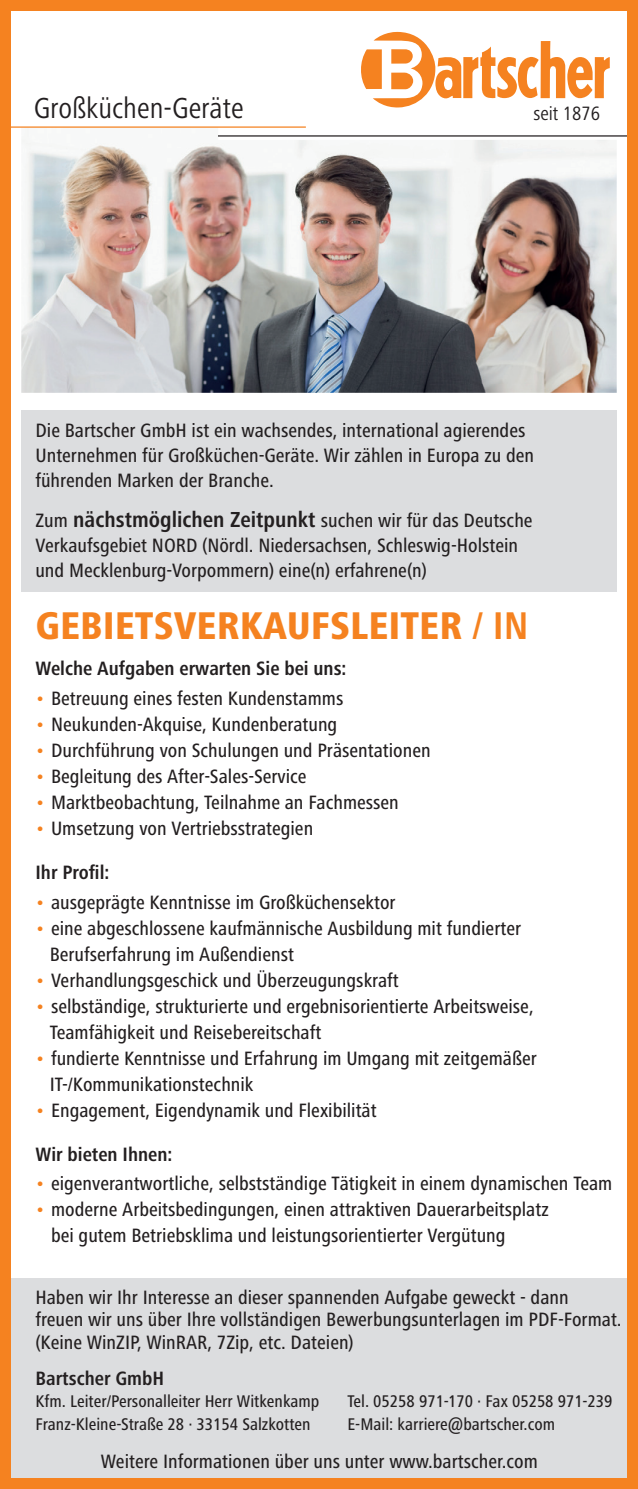
<style>
.page{position:relative;width:638px;height:1489px;background:#fff}
.page>*{position:absolute;margin:0;border:0;box-sizing:border-box;transform-origin:0 0}
.t1{font:800 condensed 40px "Frutiger Next LTW1 G";color:#f58220}
.t2{font:condensed 30px "Frutiger Next LTW1 G";color:#231f20}
.t3{font:500 condensed 20px/26px "Frutiger Next LTW1 G";color:#231f20}
.t4{font:700 condensed 20px "Frutiger Next LTW1 G";color:#231f20}
.t5{font:condensed 20px "Frutiger Next LTW1 G";color:#231f20}
.t6{font:500 condensed 17.5px "Frutiger Next LTW1 G";color:#231f20}
.s1{font-weight:700;font-size:22.5px}
.s2{font-weight:700}
.s3{color:#f58220}
</style>
<div class="page">
<img style="left:21px;top:140px;width:596px;height:253px">
<svg style="left:361px;top:31px;width:249px;height:77px"></svg>
<hr style="left:218px;top:135px;width:420px;height:2px;background:#231f20">
<hr style="left:0;top:126px;width:306px;height:2px;background:#f58220">
<div style="left:0;top:1278px;width:638px;height:210px;background:#dcdddf"></div>
<div style="left:21px;top:410px;width:596px;height:182px;background:#dcdddf"></div>
<div style="left:0;top:0;width:11px;height:1488px;background:#f58220"></div>
<div style="left:627px;top:0;width:11px;height:1488px;background:#f58220"></div>
<div style="left:0;top:0;width:638px;height:11px;background:#f58220"></div>
<div style="left:0;top:1478px;width:638px;height:10px;background:#f58220"></div>
<h2 class="t2" style="left:34px;top:91px;width:211px">Großküchen-Geräte</h2>
<p class="t5" style="left:533px;top:102px;width:68px">seit 1876</p>
<p class="t3" style="left:35px;top:418px;width:500px;line-height:25px">Die Bartscher GmbH ist ein wachsendes, international agierendes<br>Unternehmen für Großküchen-Geräte. Wir zählen in Europa zu den führenden Marken der Branche.</p>
<p class="t3" style="left:35px;top:507px;width:499px;line-height:25px">Zum <span class="s1">nächstmöglichen Zeitpunkt</span> suchen wir für das Deutsche<br>Verkaufsgebiet NORD (Nördl. Niedersachsen, Schleswig-Holstein und Mecklenburg-Vorpommern) eine(n) erfahrene(n)</p>
<h1 class="t1" style="left:35px;top:602px;width:494px">GEBIETSVERKAUFSLEITER <span class="s2">/ IN</span></h1>
<p class="t4" style="left:35px;top:657px;width:312px">Welche Aufgaben erwarten Sie bei uns:</p>
<p class="t3" style="left:35px;top:685px;width:309px"><span class="s3">•</span> Betreuung eines festen Kundenstamms</p>
<p class="t3" style="left:35px;top:711px;width:303px"><span class="s3">•</span> Neukunden-Akquise, Kundenberatung</p>
<p class="t3" style="left:35px;top:737px;width:397px"><span class="s3">•</span> Durchführung von Schulungen und Präsentationen</p>
<p class="t3" style="left:35px;top:763px;width:273px"><span class="s3">•</span> Begleitung des After-Sales-Service</p>
<p class="t3" style="left:35px;top:789px;width:365px"><span class="s3">•</span> Marktbeobachtung, Teilnahme an Fachmessen</p>
<p class="t3" style="left:35px;top:806px;width:279px;line-height:43.8px"><span class="s3">•</span> Umsetzung von Vertriebsstrategien<br><span class="s2">Ihr Profil:</span></p>
<p class="t3" style="left:35px;top:888px;width:362px"><span class="s3">•</span> ausgeprägte Kenntnisse im Großküchensektor</p>
<p class="t3" style="left:50px;top:914px;width:473px;text-indent:-14px"><span class="s3">•</span> eine abgeschlossene kaufmännische Ausbildung mit fundierter<br>Berufserfahrung im Außendienst</p>
<p class="t3" style="left:35px;top:967px;width:365px"><span class="s3">•</span> Verhandlungsgeschick und Überzeugungskraft</p>
<p class="t3" style="left:50px;top:993px;width:485px;text-indent:-14px"><span class="s3">•</span> selbständige, strukturierte und ergebnisorientierte Arbeitsweise,<br>Teamfähigkeit und Reisebereitschaft</p>
<p class="t3" style="left:50px;top:1045px;width:489px;text-indent:-14px"><span class="s3">•</span> fundierte Kenntnisse und Erfahrung im Umgang mit zeitgemäßer<br>IT-/Kommunikationstechnik</p>
<p class="t3" style="left:35px;top:1088px;width:343px;line-height:43.8px"><span class="s3">•</span> Engagement, Eigendynamik und Flexibilität<br><span class="s2">Wir bieten Ihnen:</span></p>
<p class="t3" style="left:35px;top:1170px;width:578px"><span class="s3">•</span> eigenverantwortliche, selbstständige Tätigkeit in einem dynamischen Team</p>
<p class="t3" style="left:51px;top:1196px;width:499px;text-indent:-16px"><span class="s3">•</span> moderne Arbeitsbedingungen, einen attraktiven Dauerarbeitsplatz bei gutem Betriebsklima und leistungsorientierter Vergütung</p>
<p class="t3" style="left:35px;top:1285px;width:588px;line-height:22.5px">Haben wir Ihr Interesse an dieser spannenden Aufgabe geweckt - dann freuen wir uns über Ihre vollständigen Bewerbungsunterlagen im PDF-Format. (Keine WinZIP, WinRAR, 7Zip, etc. Dateien)</p>
<p class="t4" style="left:35px;top:1366px;width:130px">Bartscher GmbH</p>
<p class="t6" style="left:35px;top:1391px;width:285px">Kfm. Leiter/Personalleiter Herr Witkenkamp</p>
<p class="t6" style="left:347px;top:1391px;width:267px">Tel. 05258 971-170 · Fax 05258 971-239</p>
<p class="t6" style="left:35px;top:1413px;width:277px">Franz-Kleine-Straße 28 · 33154 Salzkotten</p>
<p class="t6" style="left:347px;top:1413px;width:209px">E-Mail: karriere@bartscher.com</p>
<p class="t3" style="left:101px;top:1448px;width:438px">Weitere Informationen über uns unter www.bartscher.com</p>
</div>
